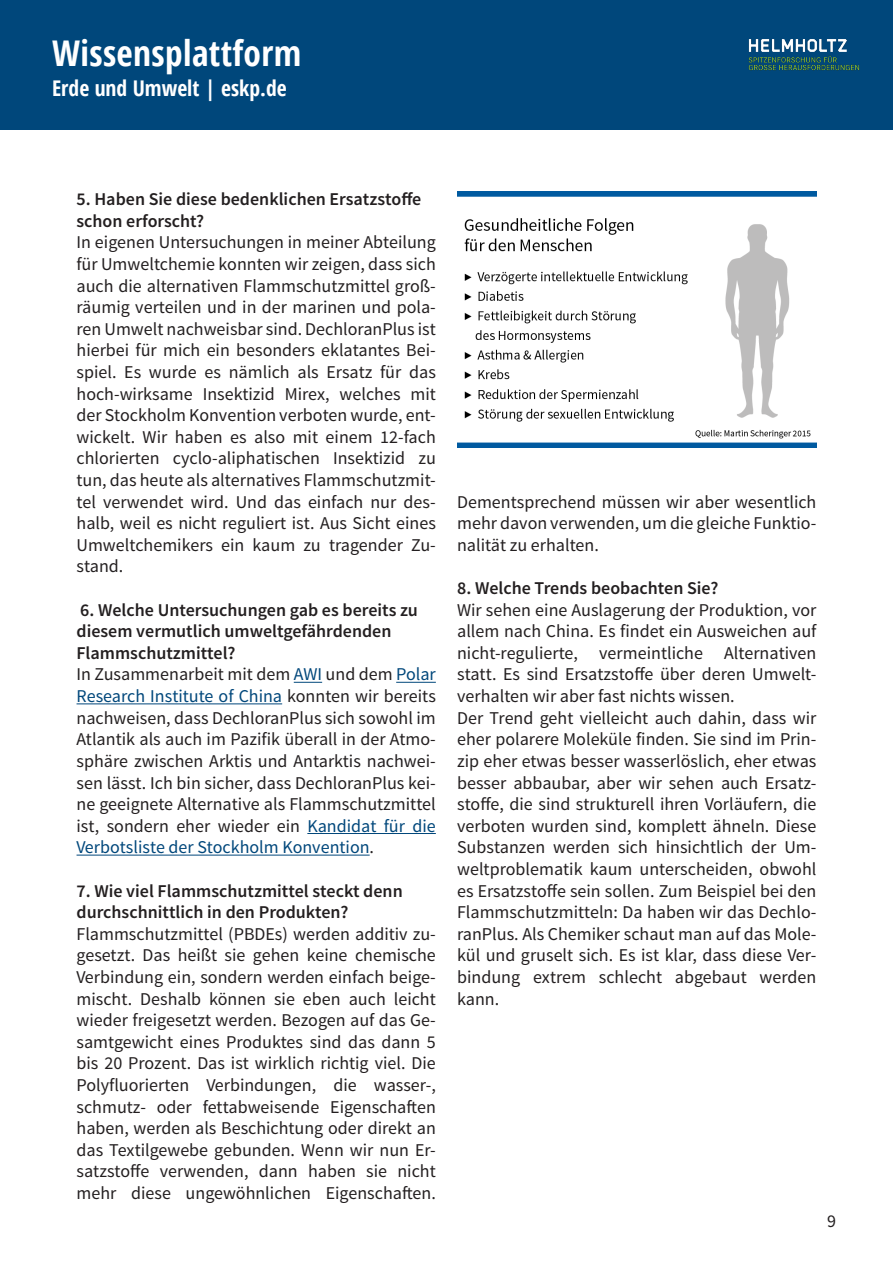
<style>
.page{position:relative;width:893px;height:1263px;background:#fff}
.page>*{position:absolute;margin:0;border:0;box-sizing:border-box;transform-origin:0 0}
.t1{font:700 condensed 35.4px "Open Sans";letter-spacing:.01em;color:#fff}
.t2{font:700 condensed 21.6px "Open Sans";color:#fff}
.fließ{font:18px/21.6px "Source Sans Pro";color:#231f20;text-align:justify}
.Frage{font:600 18px/21.6px "Source Sans Pro";color:#231f20}
.s1{color:#00477b}
</style>
<div class="page">
<div style="left:0;top:0;width:893px;height:130px;background:#00477b"></div>
<img style="left:748px;top:39px;width:112px;height:32px">
<svg style="left:294px;top:682px;width:28px;height:1px"></svg>
<hr style="left:396px;top:682px;width:40px;height:1px;background:#00477b">
<hr style="left:77px;top:703px;width:205px;height:1px;background:#00477b">
<hr style="left:307px;top:833px;width:129px;height:1px;background:#00477b">
<hr style="left:77px;top:855px;width:293px;height:1px;background:#00477b">
<img style="left:457px;top:191px;width:359px;height:256px">
<h1 class="t1" style="left:52px;top:29px;width:251px">Wissensplattform</h1>
<p class="t2" style="left:52px;top:73px;width:236px">Erde und Umwelt | eskp.de</p>
<p class="Frage" style="left:77px;top:189px;width:346px">5. Haben Sie diese bedenklichen Ersatzstoffe schon erforscht?</p>
<p class="fließ" style="left:77px;top:232px;width:361px">In eigenen Untersuchungen in meiner Abteilung für Umweltchemie konnten wir zeigen, dass sich auch die alternativen Flammschutzmittel groß&shy;räumig verteilen und in der marinen und pola&shy;ren Umwelt nachweisbar sind. DechloranPlus ist hierbei für mich ein besonders eklatantes Bei&shy;spiel. Es wurde es nämlich als Ersatz für das hoch-wirksame Insektizid Mirex, welches mit der Stockholm Konvention verboten wurde, ent&shy;wickelt. Wir haben es also mit einem 12-fach chlorierten cyclo-aliphatischen Insektizid zu tun, das heute als alternatives Flammschutzmit&shy;tel verwendet wird. Und das einfach nur des&shy;halb, weil es nicht reguliert ist. Aus Sicht eines Umweltchemikers ein kaum zu tragender Zu&shy;stand.</p>
<p class="Frage" style="left:77px;top:599px;width:343px">6. Welche Untersuchungen gab es bereits zu diesem vermutlich umweltgefährdenden<br>Flammschutzmittel?</p>
<p class="fließ" style="left:77px;top:664px;width:361px">In Zusammenarbeit mit dem <span class="s1">AWI</span> und dem <span class="s1">Polar Research Institute of China</span> konnten wir bereits nachweisen, dass DechloranPlus sich sowohl im Atlantik als auch im Pazifik überall in der Atmo&shy;sphäre zwischen Arktis und Antarktis nachwei&shy;sen lässt. Ich bin sicher, dass DechloranPlus kei&shy;ne geeignete Alternative als Flammschutzmittel ist, sondern eher wieder ein <span class="s1">Kandidat für die Verbotsliste der Stockholm Konvention</span>.</p>
<p class="Frage" style="left:77px;top:880px;width:328px">7. Wie viel Flammschutzmittel steckt denn durchschnittlich in den Produkten?</p>
<p class="fließ" style="left:77px;top:923px;width:361px">Flammschutzmittel (PBDEs) werden additiv zu&shy;gesetzt. Das heißt sie gehen keine chemische Verbindung ein, sondern werden einfach beige&shy;mischt. Deshalb können sie eben auch leicht wieder freigesetzt werden. Bezogen auf das Ge&shy;samtgewicht eines Produktes sind das dann 5 bis 20 Prozent. Das ist wirklich richtig viel. Die Polyfluorierten Verbindungen, die wasser-, schmutz- oder fettabweisende Eigenschaften haben, werden als Beschichtung oder direkt an das Textilgewebe gebunden. Wenn wir nun Er&shy;satzstoffe verwenden, dann haben sie nicht mehr diese ungewöhnlichen Eigenschaften.</p>
<p class="fließ" style="left:457px;top:491px;width:361px">Dementsprechend müssen wir aber wesentlich mehr davon verwenden, um die gleiche Funktio&shy;nalität zu erhalten.</p>
<p class="Frage" style="left:457px;top:578px;width:263px">8. Welche Trends beobachten Sie?</p>
<p class="fließ" style="left:457px;top:599px;width:361px">Wir sehen eine Auslagerung der Produktion, vor allem nach China. Es findet ein Ausweichen auf nicht-regulierte, vermeintliche Alternativen statt. Es sind Ersatzstoffe über deren Umwelt&shy;verhalten wir aber fast nichts wissen.</p>
<p class="fließ" style="left:457px;top:707px;width:361px">Der Trend geht vielleicht auch dahin, dass wir eher polarere Moleküle finden. Sie sind im Prin&shy;zip eher etwas besser wasserlöslich, eher etwas besser abbaubar, aber wir sehen auch Ersatz&shy;stoffe, die sind strukturell ihren Vorläufern, die verboten wurden sind, komplett ähneln. Diese Substanzen werden sich hinsichtlich der Um&shy;weltproblematik kaum unterscheiden, obwohl es Ersatzstoffe sein sollen. Zum Beispiel bei den Flammschutzmitteln: Da haben wir das Dechlo&shy;ranPlus. Als Chemiker schaut man auf das Mole&shy;kül und gruselt sich. Es ist klar, dass diese Ver&shy;bindung extrem schlecht abgebaut werden kann.</p>
<p class="fließ" style="left:827px;top:1210px;width:10px">9</p>
</div>
